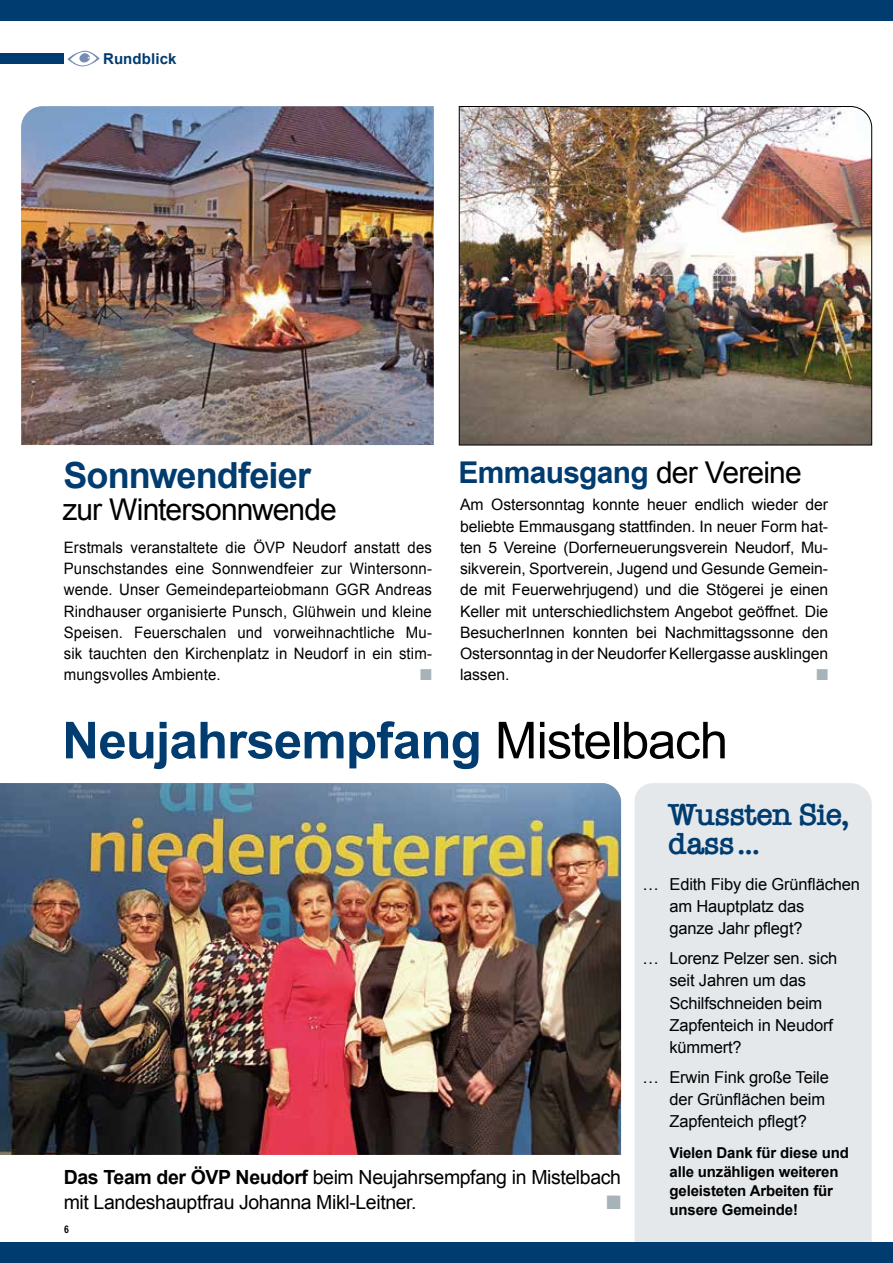
<style>
.page{position:relative;width:893px;height:1263px;background:#fff}
.page>*{position:absolute;margin:0;border:0;box-sizing:border-box;transform-origin:0 0}
.t1{font:700 51px "Arial";letter-spacing:-.015em;color:#003c70}
.t2{font:700 36px "Arial";letter-spacing:-.025em;color:#003c70}
.t3{font:600 31.5px/28.5px "American Typewriter";letter-spacing:-.02em;color:#003c70}
.t4{font:700 30px "Arial";letter-spacing:-.02em;color:#003c70}
.t5{font:30px "Arial";letter-spacing:-.03em;color:#000}
.t6{font:19.5px/25.5px "Arial";letter-spacing:-.02em;color:#000}
.t7{font:19.5px "Zapf Dingbats ITC";color:#a7b3b9}
.t8{font:16.5px/22px "Arial";letter-spacing:-.01em;color:#000}
.t9{font:15.75px/21.3px "Arial";letter-spacing:.005em;color:#000;text-align:justify}
.t10{font:15.75px/21.3px "Arial";letter-spacing:.005em;color:#000;text-align:justify;scale:.95 1}
.t11{font:15.75px "Zapf Dingbats ITC";color:#a7b3b9}
.t12{font:700 15px/19px "Arial";letter-spacing:-.01em;color:#000}
.t13{font:700 15px "Arial";letter-spacing:.01em;color:#003c70}
.t14{font:700 10.5px "Arial Narrow";color:#000}
.s1{font-weight:400;color:#000}
.s2{font-weight:700}
</style>
<div class="page">
<div style="left:634px;top:783px;width:238px;height:459px;background:#e4e8eb"></div>
<div style="left:0;top:53px;width:64px;height:11px;background:#003c70"></div>
<div style="left:0;top:1242px;width:893px;height:21px;background:#003c70"></div>
<div style="left:0;top:0;width:893px;height:21px;background:#003c70"></div>
<svg style="left:68px;top:51px;width:32px;height:16px"></svg>
<img style="left:0;top:783px;width:621px;height:372px">
<img style="left:21px;top:106px;width:413px;height:339px">
<img style="left:459px;top:106px;width:413px;height:339px">
<p class="t13" style="left:103px;top:49px;width:75px">Rundblick</p>
<h2 class="t2" style="left:64px;top:452px;width:249px">Sonnwendfeier</h2>
<h3 class="t4" style="left:458px;top:452px;width:345px">Emmausgang <span class="s1">der Vereine</span></h3>
<h3 class="t5" style="left:63px;top:490px;width:276px">zur Wintersonnwende</h3>
<p class="t9" style="left:460px;top:494px;width:370px">Am Ostersonntag konnte heuer endlich wieder der beliebte Emmausgang stattfinden. In neuer Form hat&shy;ten 5 Vereine (Dorferneuerungsverein Neudorf, Mu&shy;sikverein, Sportverein, Jugend und Gesunde Gemein&shy;de mit Feuerwehrjugend) und die Stögerei je einen Keller mit unterschiedlichstem Angebot geöffnet. Die BesucherInnen konnten bei Nachmittagssonne den Ostersonntag in der Neudorfer Kellergasse ausklingen lassen.</p>
<p class="t10" style="left:64px;top:537px;width:389px">Erstmals veranstaltete die ÖVP Neudorf anstatt des Punschstandes eine Sonnwendfeier zur Wintersonn&shy;wende. Unser Gemeindeparteiobmann GGR Andreas Rindhauser organisierte Punsch, Glühwein und kleine Speisen. Feuerschalen und vorweihnachtliche Mu&shy;sik tauchten den Kirchenplatz in Neudorf in ein stim&shy;mungsvolles Ambiente.</p>
<p class="t11" style="left:420px;top:667px;width:13px">■</p>
<p class="t11" style="left:816px;top:667px;width:13px">■</p>
<h1 class="t1" style="left:62px;top:707px;width:667px">Neujahrsempfang <span class="s1">Mistelbach</span></h1>
<p class="t6" style="left:64px;top:1164px;width:559px"><span class="s2">Das Team der ÖVP Neudorf</span> beim Neujahrsempfang in Mistelbach mit Landeshauptfrau Johanna Mikl-Leitner.</p>
<p class="t7" style="left:606px;top:1193px;width:16px">■</p>
<p class="t14" style="left:64px;top:1221px;width:6px">6</p>
<h3 class="t3" style="left:668px;top:800px;width:183px">Wussten Sie, dass...</h3>
<p class="t8" style="left:669px;top:873px;width:192px;text-indent:-27px">… Edith Fiby die Grünflächen am Hauptplatz das<br>ganze Jahr pflegt?</p>
<p class="t8" style="left:669px;top:948px;width:169px;text-indent:-27px">… Lorenz Pelzer sen. sich seit Jahren um das<br>Schilfschneiden beim<br>Zapfenteich in Neudorf kümmert?</p>
<p class="t8" style="left:669px;top:1066px;width:161px;text-indent:-27px">… Erwin Fink große Teile der Grünflächen beim<br>Zapfenteich pflegt?</p>
<p class="t12" style="left:669px;top:1144px;width:181px">Vielen Dank für diese und alle unzähligen weiteren geleisteten Arbeiten für unsere Gemeinde!</p>
</div>
